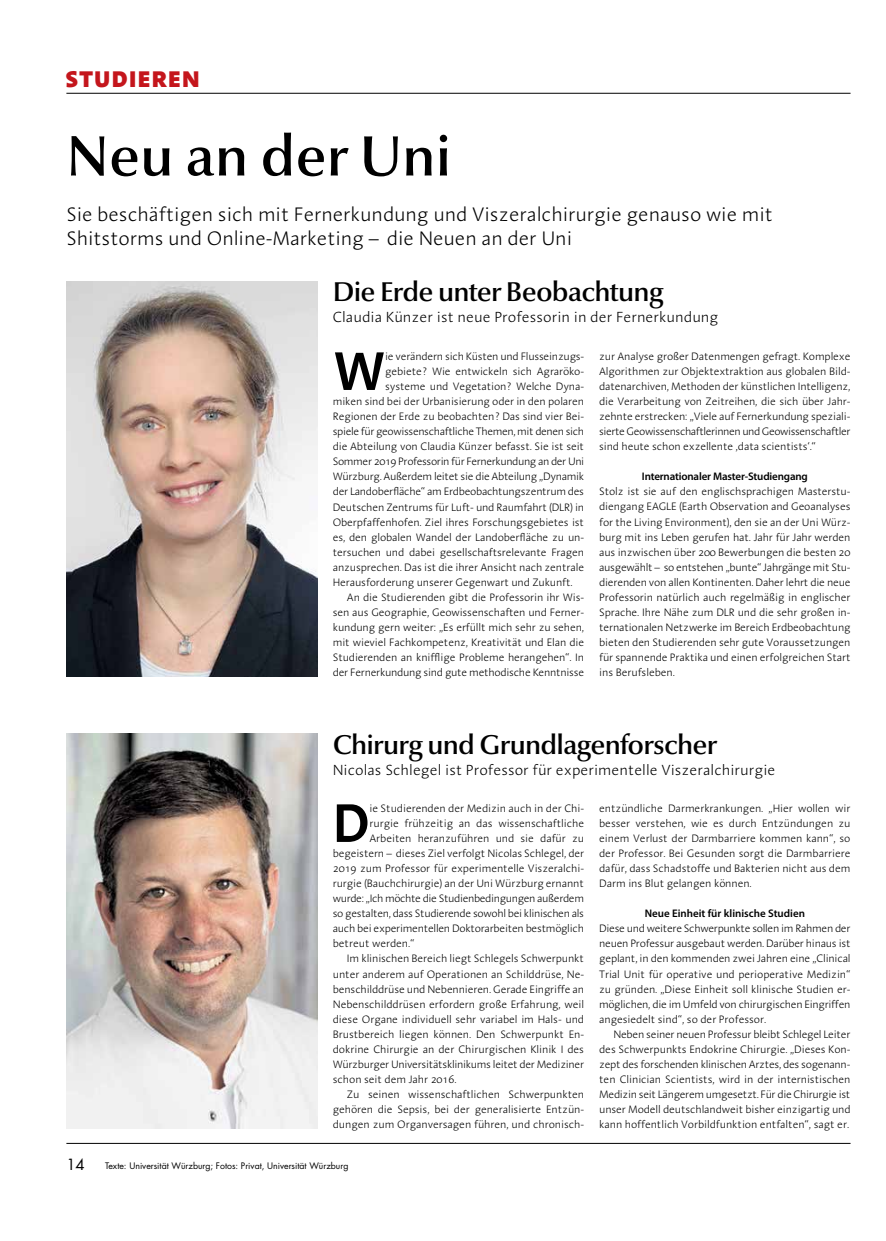
<style>
.page{position:relative;width:886px;height:1241px;background:#fff}
.page>*{position:absolute;margin:0;border:0;box-sizing:border-box;transform-origin:0 0}
.t1{font:600 57.25px "Optima Nova LT";color:#000}
.t2{font:600 55.62px "Linotype Aroma";color:#000}
.t3{font:700 31.88px "Linotype Aroma SC";color:#c4161c}
.t4{font:600 27.5px "Optima Nova LT";letter-spacing:-.025em;color:#000}
.t5{font:300 20px/24px "Linotype Aroma";letter-spacing:-.005em;color:#000}
.t6{font:300 15px "Linotype Aroma";color:#000}
.t7{font:15px "Futura";color:#000}
.t8{font:300 11px/15px "Linotype Aroma";letter-spacing:-.015em;color:#000;text-align:justify}
.t9{font:300 11px "Linotype Aroma";letter-spacing:-.035em;color:#000}
.t10{font:300 11px "Linotype Aroma";letter-spacing:-.04em;color:#000}
.t11{font:600 11px "Myriad Pro";letter-spacing:-.015em;color:#000}
.t12{font:8.75px "Futura";color:#000}
</style>
<div class="page">
<hr style="left:66px;top:1142px;width:784px;height:1px;background:#000">
<hr style="left:66px;top:93px;width:784px;height:1px;background:#000">
<img style="left:67px;top:281px;width:250px;height:395px">
<img style="left:66px;top:733px;width:251px;height:394px">
<h3 class="t3" style="left:65px;top:55px;width:137px">studieren</h3>
<h1 class="t1" style="left:66px;top:123px;width:386px">Neu an der Uni</h1>
<h3 class="t5" style="left:66px;top:202px;width:708px">Sie beschäftigen sich mit Fernerkundung und Viszeralchirurgie genauso wie mit<br>Shitstorms und Online-Marketing – die Neuen an der Uni</h3>
<h3 class="t4" style="left:333px;top:276px;width:332px">Die Erde unter Beobachtung</h3>
<h3 class="t6" style="left:333px;top:308px;width:387px">Claudia Künzer ist neue Professorin in der Fernerkundung</h3>
<h2 class="t2" style="left:333px;top:335px;width:55px">W</h2>
<p class="t8" style="left:385px;top:348px;width:200px">ie verändern sich Küsten und Flusseinzugs-</p>
<p class="t8" style="left:385px;top:363px;width:201px">gebiete? Wie entwickeln sich Agraröko-</p>
<p class="t8" style="left:385px;top:378px;width:200px">systeme und Vegetation? Welche Dyna-</p>
<p class="t8" style="left:333px;top:393px;width:253px">miken sind bei der Urbanisierung oder in den polaren</p>
<p class="t8" style="left:333px;top:408px;width:253px">Regionen der Erde zu beobachten? Das sind vier Bei-</p>
<p class="t10" style="left:333px;top:424px;width:253px">spiele für geowissenschaftliche Themen, mit denen sich</p>
<p class="t8" style="left:333px;top:439px;width:253px">die Abteilung von Claudia Künzer befasst. Sie ist seit</p>
<p class="t10" style="left:333px;top:454px;width:253px">Sommer 2019 Professorin für Fernerkundung an der Uni</p>
<p class="t8" style="left:333px;top:469px;width:253px">Würzburg. Außerdem leitet sie die Abteilung „Dynamik</p>
<p class="t8" style="left:333px;top:484px;width:253px">der Landoberfläche“ am Erdbeobachtungszentrum des</p>
<p class="t8" style="left:333px;top:499px;width:253px">Deutschen Zentrums für Luft- und Raumfahrt (DLR) in</p>
<p class="t8" style="left:333px;top:514px;width:253px">Oberpfaffenhofen. Ziel ihres Forschungsgebietes ist</p>
<p class="t8" style="left:333px;top:529px;width:253px">es, den globalen Wandel der Landoberfläche zu un-</p>
<p class="t8" style="left:333px;top:544px;width:253px">tersuchen und dabei gesellschaftsrelevante Fragen</p>
<p class="t8" style="left:333px;top:559px;width:253px">anzusprechen. Das ist die ihrer Ansicht nach zentrale</p>
<p class="t8" style="left:333px;top:574px;width:241px">Herausforderung unserer Gegenwart und Zukunft.</p>
<p class="t8" style="left:347px;top:589px;width:239px">An die Studierenden gibt die Professorin ihr Wis-</p>
<p class="t8" style="left:333px;top:604px;width:253px">sen aus Geographie, Geowissenschaften und Ferner-</p>
<p class="t8" style="left:333px;top:619px;width:253px">kundung gern weiter: „Es erfüllt mich sehr zu sehen,</p>
<p class="t8" style="left:333px;top:634px;width:253px">mit wieviel Fachkompetenz, Kreativität und Elan die</p>
<p class="t8" style="left:333px;top:649px;width:253px">Studierenden an knifflige Probleme herangehen“. In</p>
<p class="t8" style="left:333px;top:664px;width:253px">der Fernerkundung sind gute methodische Kenntnisse</p>
<p class="t8" style="left:599px;top:348px;width:253px">zur Analyse großer Datenmengen gefragt. Komplexe Algorithmen zur Objektextraktion aus globalen Bild&shy;datenarchiven, Methoden der künstlichen Intelligenz, die Verarbeitung von Zeitreihen, die sich über Jahr&shy;zehnte erstrecken: „Viele auf Fernerkundung speziali&shy;sierte Geowissenschaftlerinnen und Geowissenschaftler sind heute schon exzellente ‚data scientists‘.“</p>
<p class="t11" style="left:642px;top:469px;width:167px">Internationaler Master-Studiengang</p>
<p class="t8" style="left:599px;top:484px;width:253px">Stolz ist sie auf den englischsprachigen Masterstu&shy;diengang EAGLE (Earth Observation and Geoanalyses for the Living Environment), den sie an der Uni Würz&shy;burg mit ins Leben gerufen hat. Jahr für Jahr werden aus inzwischen über 200 Bewerbungen die besten 20 ausgewählt – so entstehen „bunte“ Jahrgänge mit Stu&shy;dierenden von allen Kontinenten. Daher lehrt die neue Professorin natürlich auch regelmäßig in englischer Sprache. Ihre Nähe zum DLR und die sehr großen in&shy;ternationalen Netzwerke im Bereich Erdbeobachtung bieten den Studierenden sehr gute Voraussetzungen für spannende Praktika und einen erfolgreichen Start ins Berufsleben.</p>
<h3 class="t4" style="left:333px;top:728px;width:385px">Chirurg und Grundlagenforscher</h3>
<h3 class="t6" style="left:333px;top:760px;width:444px">Nicolas Schlegel ist Professor für experimentelle Viszeralchirurgie</h3>
<h2 class="t2" style="left:333px;top:786px;width:39px">D</h2>
<p class="t8" style="left:369px;top:800px;width:216px">ie Studierenden der Medizin auch in der Chi-</p>
<p class="t8" style="left:369px;top:815px;width:216px">rurgie frühzeitig an das wissenschaftliche</p>
<p class="t8" style="left:369px;top:830px;width:216px">Arbeiten heranzuführen und sie dafür zu</p>
<p class="t8" style="left:333px;top:845px;width:253px">begeistern – dieses Ziel verfolgt Nicolas Schlegel, der</p>
<p class="t8" style="left:333px;top:860px;width:253px">2019 zum Professor für experimentelle Viszeralchi-</p>
<p class="t8" style="left:333px;top:875px;width:253px">rurgie (Bauchchirurgie) an der Uni Würzburg ernannt</p>
<p class="t9" style="left:333px;top:891px;width:253px">wurde: „Ich möchte die Studienbedingungen außerdem</p>
<p class="t9" style="left:333px;top:906px;width:253px">so gestalten, dass Studierende sowohl bei klinischen als</p>
<p class="t8" style="left:333px;top:920px;width:253px">auch bei experimentellen Doktorarbeiten bestmöglich</p>
<p class="t8" style="left:333px;top:935px;width:83px">betreut werden.“</p>
<p class="t8" style="left:347px;top:950px;width:238px">Im klinischen Bereich liegt Schlegels Schwerpunkt</p>
<p class="t8" style="left:333px;top:966px;width:253px">unter anderem auf Operationen an Schilddrüse, Ne-</p>
<p class="t8" style="left:333px;top:981px;width:253px">benschilddrüse und Nebennieren. Gerade Eingriffe an</p>
<p class="t8" style="left:333px;top:996px;width:253px">Nebenschilddrüsen erfordern große Erfahrung, weil</p>
<p class="t8" style="left:333px;top:1011px;width:253px">diese Organe individuell sehr variabel im Hals- und</p>
<p class="t8" style="left:333px;top:1026px;width:253px">Brustbereich liegen können. Den Schwerpunkt En-</p>
<p class="t8" style="left:333px;top:1041px;width:253px">dokrine Chirurgie an der Chirurgischen Klinik I des</p>
<p class="t8" style="left:333px;top:1056px;width:253px">Würzburger Universitätsklinikums leitet der Mediziner</p>
<p class="t8" style="left:333px;top:1071px;width:125px">schon seit dem Jahr 2016.</p>
<p class="t8" style="left:347px;top:1086px;width:239px">Zu seinen wissenschaftlichen Schwerpunkten</p>
<p class="t8" style="left:333px;top:1101px;width:253px">gehören die Sepsis, bei der generalisierte Entzün-</p>
<p class="t8" style="left:333px;top:1116px;width:253px">dungen zum Organversagen führen, und chronisch-</p>
<h3 class="t7" style="left:66px;top:1154px;width:20px">14</h3>
<p class="t12" style="left:105px;top:1159px;width:245px">Texte: Universität Würzburg; Fotos: Privat, Universität Würzburg</p>
<p class="t8" style="left:599px;top:800px;width:253px">entzündliche Darmerkrankungen. „Hier wollen wir besser verstehen, wie es durch Entzündungen zu einem Verlust der Darmbarriere kommen kann“, so der Professor. Bei Gesunden sorgt die Darmbarriere dafür, dass Schadstoffe und Bakterien nicht aus dem Darm ins Blut gelangen können.</p>
<p class="t11" style="left:645px;top:906px;width:162px">Neue Einheit für klinische Studien</p>
<p class="t8" style="left:599px;top:920px;width:253px">Diese und weitere Schwerpunkte sollen im Rahmen der neuen Professur ausgebaut werden. Darüber hinaus ist geplant, in den kommenden zwei Jahren eine „Clinical Trial Unit für operative und perioperative Medizin“ zu gründen. „Diese Einheit soll klinische Studien er&shy;möglichen, die im Umfeld von chirurgischen Eingriffen angesiedelt sind“, so der Professor.</p>
<p class="t8" style="left:599px;top:1026px;width:253px;text-indent:14px">Neben seiner neuen Professur bleibt Schlegel Leiter des Schwerpunkts Endokrine Chirurgie. „Dieses Kon&shy;zept des forschenden klinischen Arztes, des sogenann&shy;ten Clinician Scientists, wird in der internistischen Medizin seit Längerem umgesetzt. Für die Chirurgie ist unser Modell deutschlandweit bisher einzigartig und kann hoffentlich Vorbildfunktion entfalten“, sagt er.</p>
</div>
